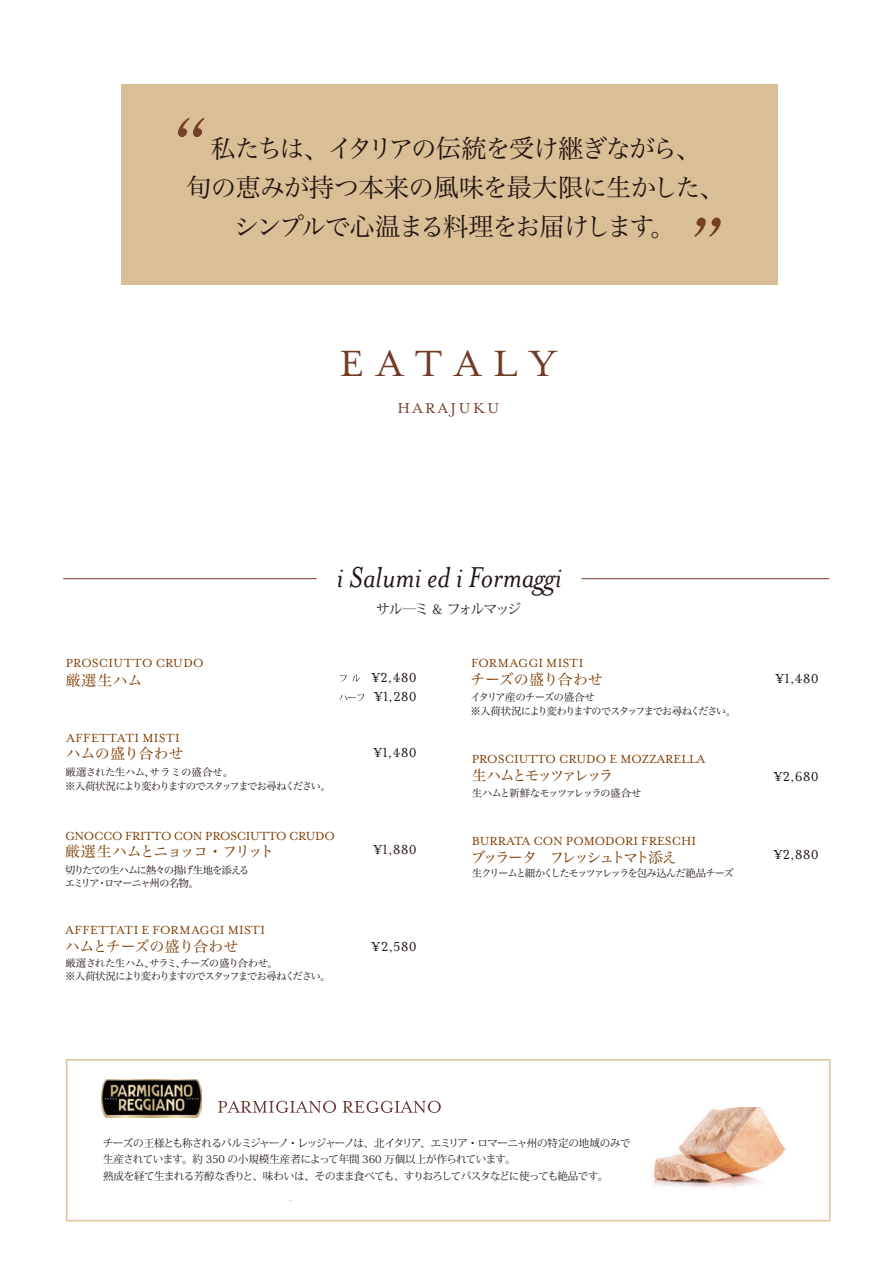
<style>
.page{position:relative;width:893px;height:1263px;background:#fff}
.page>*{position:absolute;margin:0;border:0;box-sizing:border-box;transform-origin:0 0}
.t1{font:italic 90px "Mrs Eaves OT";color:#763f26}
.t2{font:42px "Mrs Eaves Lining OT";letter-spacing:.3em;color:#713c25}
.t3{font:italic 33px "Mrs Eaves OT";color:#211613}
.t4{font:25.5px/39px "Hira Min Pro N W3";letter-spacing:-.06em;color:#211613;text-align:center}
.t5{font:16.5px "Mrs Eaves Lining OT";letter-spacing:.15em;color:#713c25}
.t6{font:15px/19.6px "Mrs Eaves Lining OT";color:#211613}
.t7{font:15px "Hira Min Pro N W3";letter-spacing:-.04em;color:#7c3b00}
.t8{font:15px "Hira Min Pro N W3";letter-spacing:-.11em;color:#7c3b00}
.t9{font:15px "Hira Min Pro N W3";letter-spacing:-.165em;color:#7c3b00}
.t10{font:15px "Hira Min Pro N W3";letter-spacing:-.17em;color:#7c3b00}
.t11{font:15px "Hira Min Pro N W3";color:#7c3b00}
.t12{font:15px "Hira Min Pro N W3";letter-spacing:-.075em;color:#7c3b00}
.t13{font:13.5px "Mrs Eaves Lining OT";color:#7c3b00}
.t14{font:13.5px "Mrs Eaves Lining OT";letter-spacing:.025em;color:#7c3b00}
.t15{font:13.5px "Mrs Eaves Lining OT";letter-spacing:-.025em;color:#7c3b00}
.t16{font:13.5px "Koz Min Pr 6 N";letter-spacing:-.115em;color:#211613}
.t17{font:10.5px/13.5px "Hira Min Pro N W3";letter-spacing:-.115em;color:#211613}
.t18{font:10.5px/16.5px "Koz Min Pr 6 N";letter-spacing:-.055em;color:#201511}
.t19{font:10.5px/13.5px "Hira Min Pro N W3";letter-spacing:-.135em;color:#211613}
.t20{font:10.5px "Hira Min Pro N W3";letter-spacing:-.14em;color:#211613}
</style>
<div class="page">
<div style="left:121px;top:84px;width:657px;height:201px;background:#dabe95"></div>
<svg style="left:340px;top:674px;width:20px;height:8px"></svg>
<svg style="left:339px;top:694px;width:25px;height:7px"></svg>
<hr style="left:582px;top:578px;width:247px;height:1px;background:#713c25">
<hr style="left:63px;top:578px;width:254px;height:1px;background:#713c25">
<img style="left:653px;top:1107px;width:133px;height:81px">
<svg style="left:218px;top:1101px;width:118px;height:12px"></svg>
<svg style="left:342px;top:1101px;width:99px;height:12px"></svg>
<div style="left:66px;top:1059px;width:764px;height:162px;border:2px solid #e0c398"></div>
<img style="left:101px;top:1079px;width:101px;height:38px">
<h1 class="t1" style="left:170px;top:98px;width:35px">“</h1>
<h3 class="t4" style="left:186px;top:127px;width:540px">私たちは、イタリアの伝統を受け継ぎながら、<br>旬の恵みが持つ本来の風味を最大限に生かした、シンプルで心温まる料理をお届けします。</h3>
<h1 class="t1" style="left:728px;top:256px;width:35px;rotate:-180deg">“</h1>
<h2 class="t2" style="left:340px;top:341px;width:218px">EATALY</h2>
<h3 class="t5" style="left:397px;top:399px;width:103px">HARAJUKU</h3>
<h3 class="t3" style="left:337px;top:559px;width:227px">i Salumi ed i Formaggi</h3>
<p class="t16" style="left:376px;top:601px;width:146px">サル―ミ ＆フォルマッジ</p>
<p class="t13" style="left:66px;top:655px;width:139px">PROSCIUTTO CRUDO</p>
<p class="t13" style="left:471px;top:656px;width:114px">FORMAGGI MISTI</p>
<h3 class="t12" style="left:66px;top:667px;width:78px">厳選生ハム</h3>
<h3 class="t6" style="left:371px;top:667px;width:47px">¥2,480 ¥1,280</h3>
<h3 class="t11" style="left:470px;top:666px;width:134px">チーズの盛り合わせ</h3>
<p class="t19" style="left:470px;top:689px;width:267px">イタリア産のチーズの盛合せ<br>※入荷状況により変わりますのでスタッフまでお尋ねください。</p>
<p class="t14" style="left:66px;top:730px;width:115px">AFFETTATI MISTI</p>
<h3 class="t7" style="left:66px;top:741px;width:119px">ハムの盛り合わせ</h3>
<p class="t17" style="left:65px;top:764px;width:267px">厳選された生ハム、サラミの盛合せ。<br>※入荷状況により変わりますのでスタッフまでお尋ねください。</p>
<h3 class="t6" style="left:373px;top:743px;width:45px">¥1,480</h3>
<p class="t13" style="left:472px;top:752px;width:235px">PROSCIUTTO CRUDO E MOZZARELLA</p>
<h3 class="t10" style="left:472px;top:763px;width:143px">生ハムとモッツァレッラ</h3>
<p class="t17" style="left:472px;top:786px;width:171px">生ハムと新鮮なモッツァレッラの盛合せ</p>
<p class="t15" style="left:65px;top:828px;width:271px">GNOCCO FRITTO CON PROSCIUTTO CRUDO</p>
<h3 class="t8" style="left:65px;top:839px;width:211px">厳選生ハムとニョッコ・フリット</h3>
<p class="t17" style="left:65px;top:862px;width:186px">切りたての生ハムに熱々の揚げ生地を添えるエミリア・ロマーニャ州の名物。</p>
<h3 class="t6" style="left:373px;top:840px;width:45px">¥1,880</h3>
<p class="t13" style="left:472px;top:833px;width:226px">BURRATA CON POMODORI FRESCHI</p>
<p class="t20" style="left:472px;top:864px;width:264px">生クリームと細かくしたモッツァレッラを包み込んだ絶品チーズ</p>
<h3 class="t9" style="left:470px;top:844px;width:208px">ブッラータ フレッシュトマト添え</h3>
<p class="t14" style="left:65px;top:923px;width:201px">AFFETTATI E FORMAGGI MISTI</p>
<h3 class="t7" style="left:65px;top:934px;width:175px">ハムとチーズの盛り合わせ</h3>
<p class="t17" style="left:65px;top:955px;width:267px">厳選された生ハム、サラミ、チーズの盛り合わせ。<br>※入荷状況により変わりますのでスタッフまでお尋ねください。</p>
<h3 class="t6" style="left:371px;top:937px;width:47px">¥2,580</h3>
<h3 class="t6" style="left:775px;top:669px;width:45px">¥1,480</h3>
<h3 class="t6" style="left:773px;top:767px;width:47px">¥2,680</h3>
<h3 class="t6" style="left:773px;top:845px;width:47px">¥2,880</h3>
<p class="t18" style="left:103px;top:1135px;width:529px">チーズの王様とも称されるパルミジャーノ・レッジャーノは、北イタリア、エミリア・ロマーニャ州の特定の地域のみで生産されています。約 350 の小規模生産者によって年間 360 万個以上が作られています。<br>熟成を経て生まれる芳醇な香りと、味わいは、そのまま食べても、すりおろしてパスタなどに使っても絶品です。</p>
</div>
